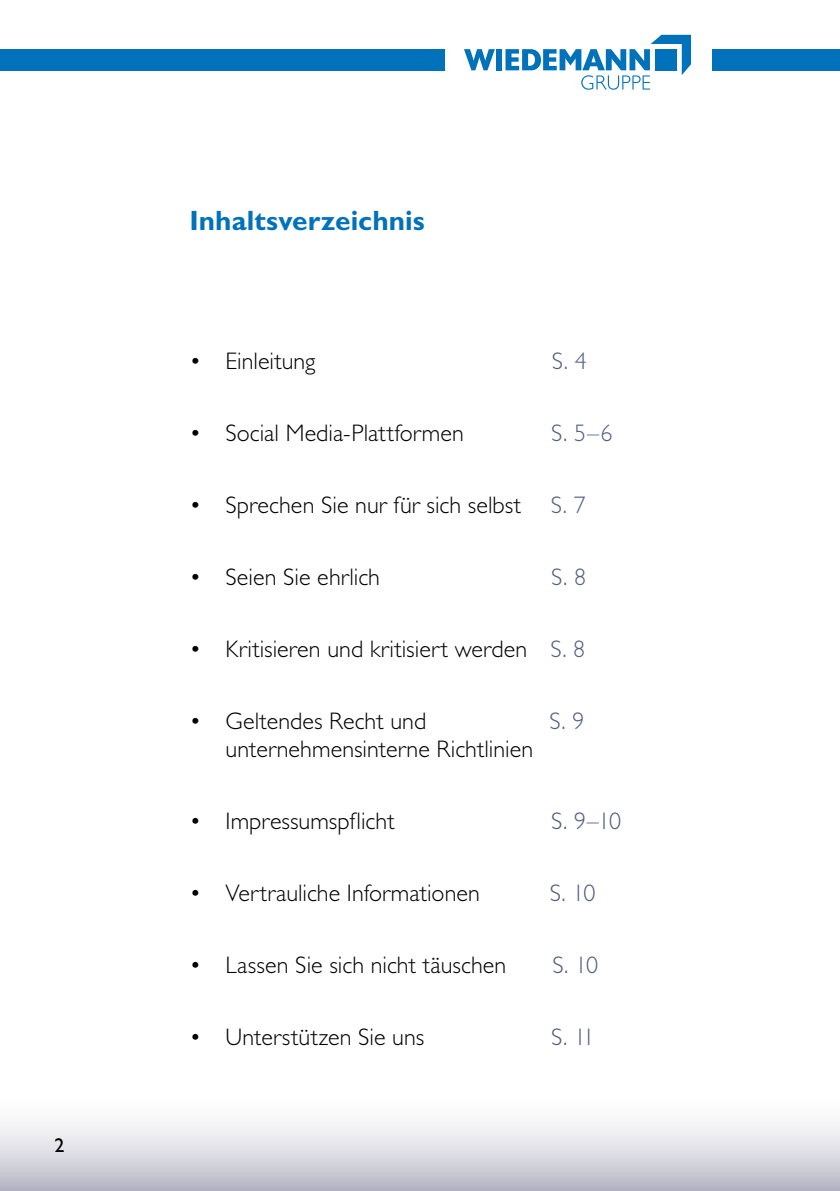
<style>
.page{position:relative;width:840px;height:1191px;background:#fff}
.page>*{position:absolute;margin:0;border:0;box-sizing:border-box;transform-origin:0 0}
.t1{font:700 28px "Gill Sans Std";letter-spacing:.005em;color:#0072bc}
.t2{font:300 24px "Gill Sans Std";letter-spacing:.005em;color:#000}
.t3{font:300 24px "Gill Sans Std";letter-spacing:-.05em;color:#525c7d}
.t4{font:300 24px "Gill Sans Std";color:#546082}
.t5{font:20px "Gill Sans Std";color:#000}
.s1{color:#546082}
</style>
<div class="page">
<div style="left:0;top:49px;width:444px;height:21px;background:#0072bc"></div>
<div style="left:711px;top:49px;width:128px;height:21px;background:#0072bc"></div>
<svg style="left:464px;top:49px;width:30px;height:21px"></svg>
<div style="left:496px;top:49px;width:6px;height:21px;background:#0072bc"></div>
<svg style="left:505px;top:35px;width:185px;height:55px"></svg>
<div style="left:0;top:1086px;width:839px;height:105px;background:linear-gradient(to bottom,#fff,#bdbdcb)"></div>
<p class="t5" style="left:55px;top:1134px;width:12px">2</p>
<p class="t1" style="left:189px;top:204px;width:237px">Inhaltsverzeichnis</p>
<p class="t2" style="left:189px;top:347px;width:128px">• Einleitung</p>
<p class="t4" style="left:551px;top:347px;width:36px">S. 4</p>
<p class="t2" style="left:189px;top:419px;width:276px">• Social Media-Plattformen</p>
<p class="t4" style="left:551px;top:419px;width:63px">S. 5–6</p>
<p class="t2" style="left:189px;top:491px;width:397px">• Sprechen Sie nur für sich selbst <span class="s1">S. 7</span></p>
<p class="t2" style="left:189px;top:563px;width:192px">• Seien Sie ehrlich</p>
<p class="t4" style="left:551px;top:563px;width:36px">S. 8</p>
<p class="t2" style="left:189px;top:635px;width:397px">• Kritisieren und kritisiert werden <span class="s1">S. 8</span></p>
<p class="t2" style="left:189px;top:707px;width:238px">• Geltendes Recht und</p>
<p class="t4" style="left:549px;top:707px;width:36px">S. 9</p>
<p class="t2" style="left:225px;top:735px;width:309px">unternehmensinterne Richtlinien</p>
<p class="t2" style="left:189px;top:807px;width:206px">• Impressumspflicht</p>
<p class="t3" style="left:551px;top:807px;width:71px">S. 9–10</p>
<p class="t2" style="left:189px;top:879px;width:292px">• Vertrauliche Informationen</p>
<p class="t3" style="left:549px;top:879px;width:47px">S. 10</p>
<p class="t2" style="left:189px;top:951px;width:318px">• Lassen Sie sich nicht täuschen</p>
<p class="t3" style="left:552px;top:951px;width:47px">S. 10</p>
<p class="t2" style="left:189px;top:1023px;width:236px">• Unterstützen Sie uns</p>
<p class="t3" style="left:551px;top:1023px;width:45px">S. 11</p>
</div>
